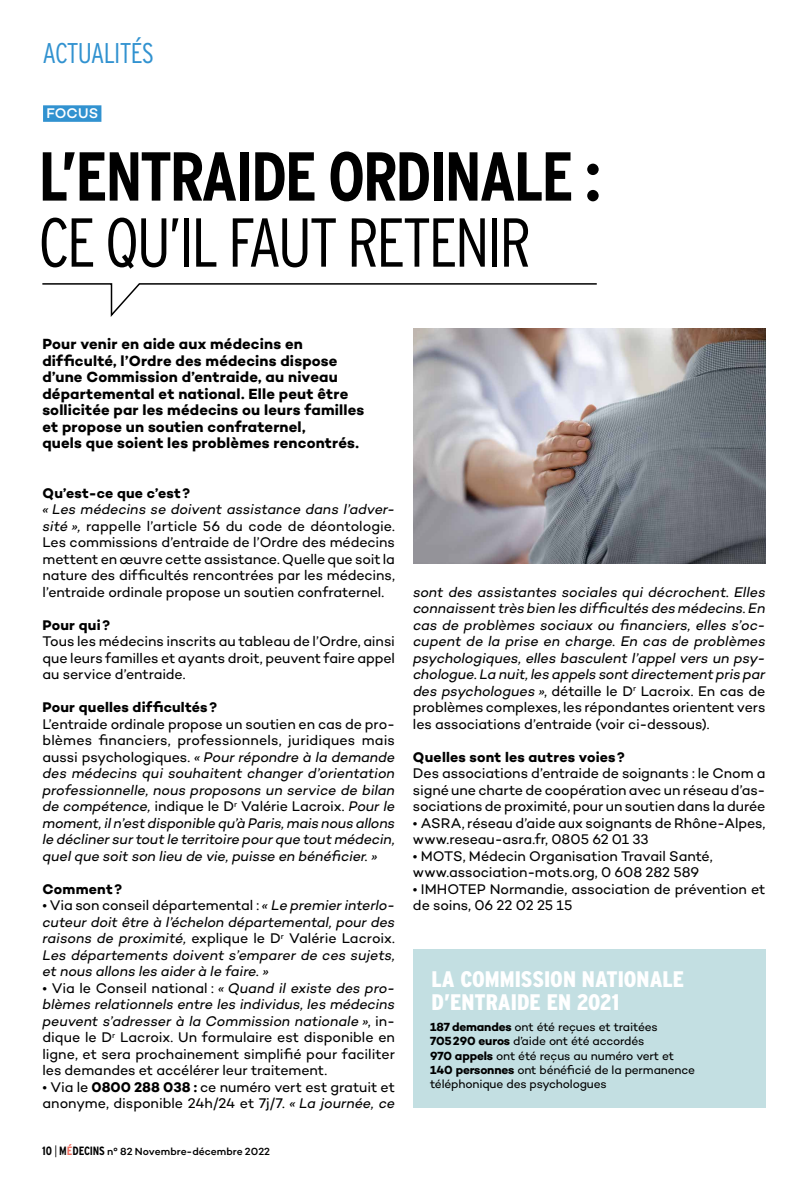
<style>
.page{position:relative;width:808px;height:1191px;background:#fff}
.page>*{position:absolute;margin:0;border:0;box-sizing:border-box;transform-origin:0 0}
.t1{font:700 condensed 69px "Interstate";letter-spacing:-.04em;color:#000}
.t2{font:300 condensed 69px "Interstate";letter-spacing:-.04em;color:#000}
.t3{font:300 condensed 28.5px "Interstate";letter-spacing:-.03em;color:#3192d0}
.t4{font:900 condensed 22.5px/22.5px "Interstate";color:#fff}
.t5{font:700 15px/16.5px "Campton";letter-spacing:.01em;color:#000}
.t6{font:14.25px/16.5px "Campton";letter-spacing:-.005em;color:#000;text-align:justify}
.t7{font:italic 14.25px/16.5px "Campton";letter-spacing:-.01em;color:#000;text-align:justify}
.t8{font:700 14.25px "Campton";letter-spacing:.015em;color:#000}
.t9{font:500 14.25px "Campton";letter-spacing:.005em;color:#fff}
.t10{font:12px/14.2px "Campton";letter-spacing:-.015em;color:#000}
.t11{font:500 10.5px "Campton";color:#000}
.s1{font-style:italic}
.s2{font-style:normal}
.s3{font-weight:700}
.s4{font-family:"Interstate";font-weight:700;font-stretch:condensed;font-size:12px}
.s5{font-family:"Interstate";font-weight:300;font-stretch:condensed;font-size:12px}
.s6{font-family:"Interstate";font-weight:700;font-stretch:condensed;font-size:12px;color:#ed6a5b}
</style>
<div class="page">
<svg style="left:42px;top:283px;width:555px;height:34px"></svg>
<div style="left:43px;top:105px;width:58px;height:17px;background:#3192d0"></div>
<div style="left:413px;top:949px;width:353px;height:159px;background:#c3dfe2"></div>
<img style="left:413px;top:329px;width:352px;height:235px">
<h2 class="t3" style="left:43px;top:37px;width:113px">ACTUALITÉS</h2>
<p class="t9" style="left:47px;top:104px;width:53px">FOCUS</p>
<h1 class="t1" style="left:38px;top:138px;width:565px">L’ENTRAIDE ORDINALE :</h1>
<h1 class="t2" style="left:38px;top:204px;width:495px">CE QU’IL FAUT RETENIR</h1>
<p class="t5" style="left:42px;top:335px;width:323px">Pour venir en aide aux médecins en difficulté, l’Ordre des médecins dispose d’une Commission d’entraide, au niveau départemental et national. Elle peut être sollicitée par les médecins ou leurs familles et propose un soutien confraternel,<br>quels que soient les problèmes rencontrés.</p>
<p class="t8" style="left:43px;top:484px;width:149px">Qu’est-ce que c’est?</p>
<p class="t6" style="left:43px;top:501px;width:354px"><span class="s1">« Les médecins se doivent assistance dans l’adver&shy;sité »,</span> rappelle l’article 56 du code de déontologie.<br>Les commissions d’entraide de l’Ordre des médecins mettent en œuvre cette assistance. Quelle que soit la nature des difficultés rencontrées par les médecins, l’entraide ordinale propose un soutien confraternel.</p>
<p class="t8" style="left:43px;top:616px;width:69px">Pour qui?</p>
<p class="t6" style="left:43px;top:633px;width:354px">Tous les médecins inscrits au tableau de l’Ordre, ainsi que leurs familles et ayants droit, peuvent faire appel au service d’entraide.</p>
<p class="t8" style="left:43px;top:698px;width:176px">Pour quelles difficultés?</p>
<p class="t7" style="left:43px;top:715px;width:354px"><span class="s2">L’entraide ordinale propose un soutien en cas de pro&shy;blèmes financiers, professionnels, juridiques mais aussi psychologiques.</span> « Pour répondre à la demande des médecins qui souhaitent changer d’orientation professionnelle, nous proposons un service de bilan de compétence, <span class="s2">indique le D</span><sup>r</sup> <span class="s2">Valérie Lacroix.</span> Pour le moment, il n’est disponible qu’à Paris, mais nous allons le décliner sur tout le territoire pour que tout médecin, quel que soit son lieu de vie, puisse en bénéficier. »</p>
<p class="t8" style="left:43px;top:880px;width:81px">Comment?</p>
<p class="t7" style="left:43px;top:897px;width:354px"><span class="s2">• Via son conseil départemental :</span> « Le premier interlo&shy;cuteur doit être à l’échelon départemental, pour des raisons de proximité, <span class="s2">explique le D</span><sup>r</sup> <span class="s2">Valérie Lacroix.<br></span>Les départements doivent s’emparer de ces sujets, et nous allons les aider à le faire. »</p>
<p class="t6" style="left:43px;top:979px;width:354px">• Via le Conseil national : <span class="s1">« Quand il existe des pro&shy;blèmes relationnels entre les individus, les médecins peuvent s’adresser à la Commission nationale »</span>, in&shy;dique le D<sup>r</sup> Lacroix. Un formulaire est disponible en ligne, et sera prochainement simplifié pour faciliter les demandes et accélérer leur traitement.</p>
<p class="t6" style="left:43px;top:1078px;width:354px">• Via le <span class="s3">0800 288 038 :</span> ce numéro vert est gratuit et anonyme, disponible 24h/24 et 7j/7. <span class="s1">« La journée, ce</span></p>
<p class="t11" style="left:42px;top:1145px;width:229px"><span class="s4">10</span> <span class="s5">|</span> <span class="s4">M</span><span class="s6">É</span><span class="s4">DECINS</span> n° 82 Novembre-décembre 2022</p>
<p class="t7" style="left:413px;top:583px;width:354px">sont des assistantes sociales qui décrochent. Elles connaissent très bien les difficultés des médecins. En cas de problèmes sociaux ou financiers, elles s’oc&shy;cupent de la prise en charge. En cas de problèmes psychologiques, elles basculent l’appel vers un psy&shy;chologue. La nuit, les appels sont directement pris par des psychologues »<span class="s2">, détaille le D</span><sup>r</sup> <span class="s2">Lacroix. En cas de problèmes complexes, les répondantes orientent vers les associations d’entraide (voir ci-dessous).</span></p>
<p class="t8" style="left:413px;top:748px;width:213px">Quelles sont les autres voies?</p>
<p class="t6" style="left:413px;top:765px;width:354px">Des associations d’entraide de soignants : le Cnom a signé une charte de coopération avec un réseau d’as&shy;sociations de proximité, pour un soutien dans la durée</p>
<p class="t6" style="left:413px;top:814px;width:354px">• ASRA, réseau d’aide aux soignants de Rhône-Alpes, www.reseau-asra.fr, 0805 62 01 33</p>
<p class="t6" style="left:413px;top:847px;width:301px">• MOTS, Médecin Organisation Travail Santé, www.association-mots.org, 0 608 282 589</p>
<p class="t6" style="left:413px;top:880px;width:354px">• IMHOTEP Normandie, association de prévention et de soins, 06 22 02 25 15</p>
<h3 class="t4" style="left:431px;top:967px;width:254px">LA COMMISSION NATIONALE<br>D’ENTRAIDE EN 2021</h3>
<p class="t10" style="left:430px;top:1019px;width:266px"><span class="s3">187 demandes</span> ont été reçues et traitées <span class="s3">705290 euros</span> d’aide ont été accordés<br><span class="s3">970 appels</span> ont été reçus au numéro vert et <span class="s3">140 personnes</span> ont bénéficié de la permanence téléphonique des psychologues</p>
</div>
